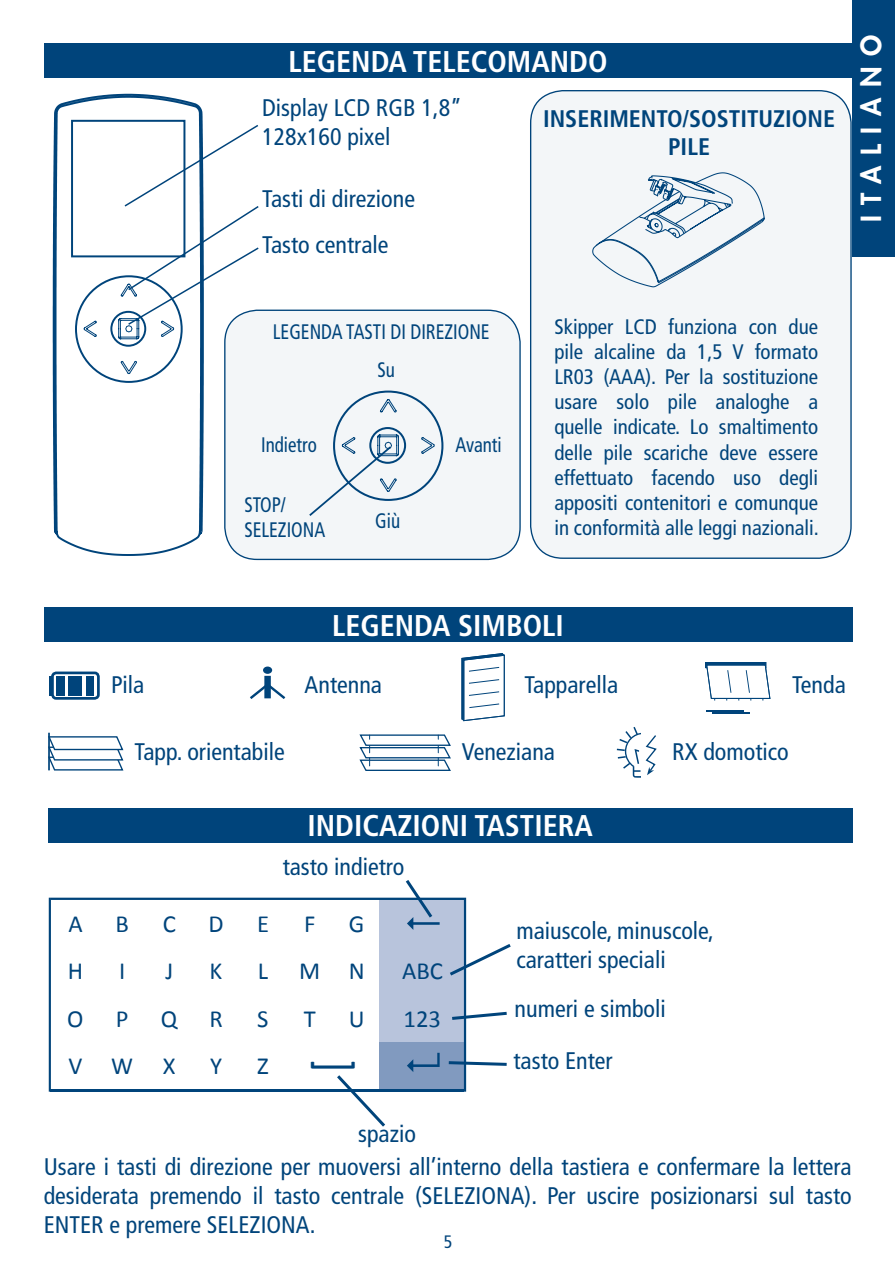
<style>
.page{position:relative;width:895px;height:1277px;background:#fff}
.page>*{position:absolute;margin:0;border:0;box-sizing:border-box;transform-origin:0 0}
.t1{font:51.9px "Calibri";color:#00447b;scale:.77 1}
.t2{font:700 condensed 30px "Frutiger LT Std";color:#fff}
.t3{font:800 27px "Futura";letter-spacing:.395em;color:#fff}
.t4{font:24.6px "Calibri";color:#00447b}
.t5{font:condensed 24px/28.8px "Frutiger LT Std";color:#00447b}
.t6{font:700 condensed 24px/28.8px "Frutiger LT Std";color:#00447b;text-align:center}
.Stile_di_paragrafo_1{font:condensed 21px/25.2px "Frutiger LT Std";color:#00447b;text-align:justify}
.Stile_di_paragrafo_1-2{font:condensed 21px "Frutiger LT Std";color:#00447b;scale:.9 1}
.t7{font:condensed 18px "Frutiger LT Std";color:#00447b}
</style>
<div class="page">
<div style="left:225px;top:310px;width:295px;height:249px;background:#f3f6f8;border-radius:32px"></div>
<div style="left:224px;top:309px;width:296px;height:251px;border:1px solid #00447b;border-radius:32px"></div>
<div style="left:852px;top:0;width:42px;height:256px;background:#00447b"></div>
<svg style="left:309px;top:390px;width:135px;height:126px"></svg>
<div style="left:530px;top:91px;width:320px;height:467px;background:#f3f6f8;border-radius:32px"></div>
<svg style="left:592px;top:172px;width:173px;height:116px"></svg>
<svg style="left:52px;top:93px;width:152px;height:463px"></svg>
<div style="left:71px;top:120px;width:114px;height:137px;border:2px solid #00447b"></div>
<svg style="left:74px;top:123px;width:186px;height:261px"></svg>
<div style="left:44px;top:44px;width:808px;height:34px;background:#00447b"></div>
<div style="left:51px;top:671px;width:49px;height:28px;border:3px solid #00447b;border-radius:4px"></div>
<hr style="left:49px;top:676px;width:2px;height:20px;background:#00447b">
<div style="left:86px;top:676px;width:8px;height:19px;background:#00447b"></div>
<div style="left:56px;top:676px;width:9px;height:20px;background:#00447b"></div>
<div style="left:68px;top:676px;width:14px;height:20px;background:#00447b"></div>
<div style="left:264px;top:675px;width:7px;height:23px;background:#00447b"></div>
<svg style="left:250px;top:681px;width:35px;height:18px"></svg>
<div style="left:263px;top:666px;width:9px;height:8px;background:#00447b;border-radius:50%"></div>
<div style="left:44px;top:607px;width:808px;height:34px;background:#00447b"></div>
<svg style="left:461px;top:653px;width:44px;height:68px"></svg>
<hr style="left:705px;top:710px;width:37px;height:1px;background:#00447b">
<hr style="left:711px;top:711px;width:38px;height:2px;background:#00447b">
<div style="left:705px;top:662px;width:60px;height:6px;border:1px solid #00447b"></div>
<svg style="left:705px;top:664px;width:65px;height:36px"></svg>
<div style="left:379px;top:899px;width:85px;height:143px;background:#b8c4dc"></div>
<div style="left:379px;top:1042px;width:85px;height:47px;background:#819abf"></div>
<svg style="left:407px;top:1052px;width:32px;height:20px"></svg>
<hr style="left:49px;top:897px;width:2px;height:194px;background:#00447b">
<hr style="left:464px;top:899px;width:2px;height:192px;background:#00447b">
<hr style="left:51px;top:897px;width:415px;height:3px;background:#00447b">
<hr style="left:51px;top:1089px;width:413px;height:2px;background:#00447b">
<svg style="left:403px;top:880px;width:36px;height:49px"></svg>
<svg style="left:450px;top:941px;width:61px;height:37px"></svg>
<svg style="left:452px;top:1010px;width:55px;height:11px"></svg>
<svg style="left:448px;top:1059px;width:59px;height:8px"></svg>
<svg style="left:334px;top:1075px;width:54px;height:52px"></svg>
<div style="left:48px;top:808px;width:804px;height:34px;background:#00447b"></div>
<hr style="left:48px;top:732px;width:2px;height:38px;background:#00447b">
<svg style="left:48px;top:735px;width:76px;height:36px"></svg>
<svg style="left:359px;top:734px;width:92px;height:37px"></svg>
<svg style="left:616px;top:727px;width:41px;height:50px"></svg>
<p class="t2" style="left:288px;top:44px;width:320px">LEGENDA TELECOMANDO</p>
<p class="t5" style="left:262px;top:94px;width:201px">Display LCD RGB 1,8”</p>
<p class="t5" style="left:262px;top:122px;width:130px">128x160 pixel</p>
<p class="t5" style="left:262px;top:184px;width:154px">Tasti di direzione</p>
<p class="t5" style="left:262px;top:230px;width:128px">Tasto centrale</p>
<p class="Stile_di_paragrafo_1-2" style="left:273px;top:319px;width:242px">LEGENDA TASTI DI DIREZIONE</p>
<p class="Stile_di_paragrafo_1-2" style="left:377px;top:357px;width:21px">Su</p>
<p class="Stile_di_paragrafo_1-2" style="left:261px;top:432px;width:63px">Indietro</p>
<p class="Stile_di_paragrafo_1-2" style="left:455px;top:432px;width:53px">Avanti</p>
<p class="Stile_di_paragrafo_1-2" style="left:244px;top:492px;width:48px">STOP/</p>
<p class="Stile_di_paragrafo_1-2" style="left:244px;top:517px;width:91px">SELEZIONA</p>
<p class="Stile_di_paragrafo_1-2" style="left:375px;top:508px;width:29px">Giù</p>
<p class="t6" style="left:543px;top:104px;width:293px">INSERIMENTO/SOSTITUZIONE<br>PILE</p>
<p class="Stile_di_paragrafo_1" style="left:554px;top:314px;width:266px">Skipper LCD funziona con due pile alcaline da 1,5 V formato LR03 (AAA). Per la sostituzione usare solo pile analoghe a quelle indicate. Lo smaltimento delle pile scariche deve essere effettuato facendo uso degli appositi contenitori e comunque in conformità alle leggi nazionali.</p>
<p class="t3" style="left:852px;top:222px;width:189px;rotate:-90deg">ITALIANO</p>
<p class="t2" style="left:332px;top:607px;width:233px">LEGENDA SIMBOLI</p>
<p class="t5" style="left:524px;top:670px;width:95px">Tapparella</p>
<p class="t5" style="left:791px;top:670px;width:55px">Tenda</p>
<p class="t5" style="left:111px;top:670px;width:35px">Pila</p>
<p class="t5" style="left:304px;top:670px;width:79px">Antenna</p>
<p class="t5" style="left:134px;top:737px;width:152px">Tapp. orientabile</p>
<p class="t5" style="left:461px;top:737px;width:95px">Veneziana</p>
<p class="t5" style="left:672px;top:737px;width:118px">RX domotico</p>
<p class="t2" style="left:307px;top:808px;width:287px">INDICAZIONI TASTIERA</p>
<p class="t5" style="left:282px;top:852px;width:123px">tasto indietro</p>
<p class="t4" style="left:68px;top:908px;width:16px">A</p>
<p class="t4" style="left:115px;top:908px;width:15px">B</p>
<p class="t4" style="left:163px;top:908px;width:15px">C</p>
<p class="t4" style="left:208px;top:908px;width:17px">D</p>
<p class="t4" style="left:257px;top:908px;width:14px">E</p>
<p class="t4" style="left:304px;top:908px;width:13px">F</p>
<p class="t4" style="left:349px;top:908px;width:17px">G</p>
<p class="t4" style="left:68px;top:955px;width:17px">H</p>
<p class="t4" style="left:119px;top:955px;width:8px">I</p>
<p class="t4" style="left:165px;top:955px;width:9px">J</p>
<p class="t4" style="left:209px;top:955px;width:14px">K</p>
<p class="t4" style="left:258px;top:955px;width:12px">L</p>
<p class="t4" style="left:299px;top:955px;width:67px">M N</p>
<p class="t4" style="left:402px;top:955px;width:42px">ABC</p>
<p class="t4" style="left:67px;top:1003px;width:18px">O</p>
<p class="t4" style="left:116px;top:1003px;width:14px">P</p>
<p class="t4" style="left:161px;top:1003px;width:18px">Q</p>
<p class="t4" style="left:209px;top:1003px;width:15px">R</p>
<p class="t4" style="left:257px;top:1003px;width:13px">S</p>
<p class="t4" style="left:304px;top:1003px;width:14px">T</p>
<p class="t4" style="left:349px;top:1003px;width:17px">U</p>
<p class="t4" style="left:403px;top:1003px;width:39px">123</p>
<p class="t4" style="left:68px;top:1050px;width:109px">VWX</p>
<p class="t4" style="left:210px;top:1050px;width:14px">Y</p>
<p class="t4" style="left:257px;top:1050px;width:13px">Z</p>
<p class="t1" style="left:368px;top:1059px;width:18px;rotate:90deg">]</p>
<p class="t5" style="left:516px;top:916px;width:199px">maiuscole, minuscole, caratteri speciali</p>
<p class="t5" style="left:514px;top:994px;width:153px">numeri e simboli</p>
<p class="t5" style="left:513px;top:1046px;width:101px">tasto Enter</p>
<p class="t5" style="left:358px;top:1119px;width:59px">spazio</p>
<p class="t5" style="left:44px;top:1152px;width:809px;text-align:justify">Usare i tasti di direzione per muoversi all’interno della tastiera e confermare la lettera desiderata premendo il tasto centrale (SELEZIONA). Per uscire posizionarsi sul tasto ENTER e premere SELEZIONA.</p>
<p class="t7" style="left:443px;top:1231px;width:10px">5</p>
</div>
